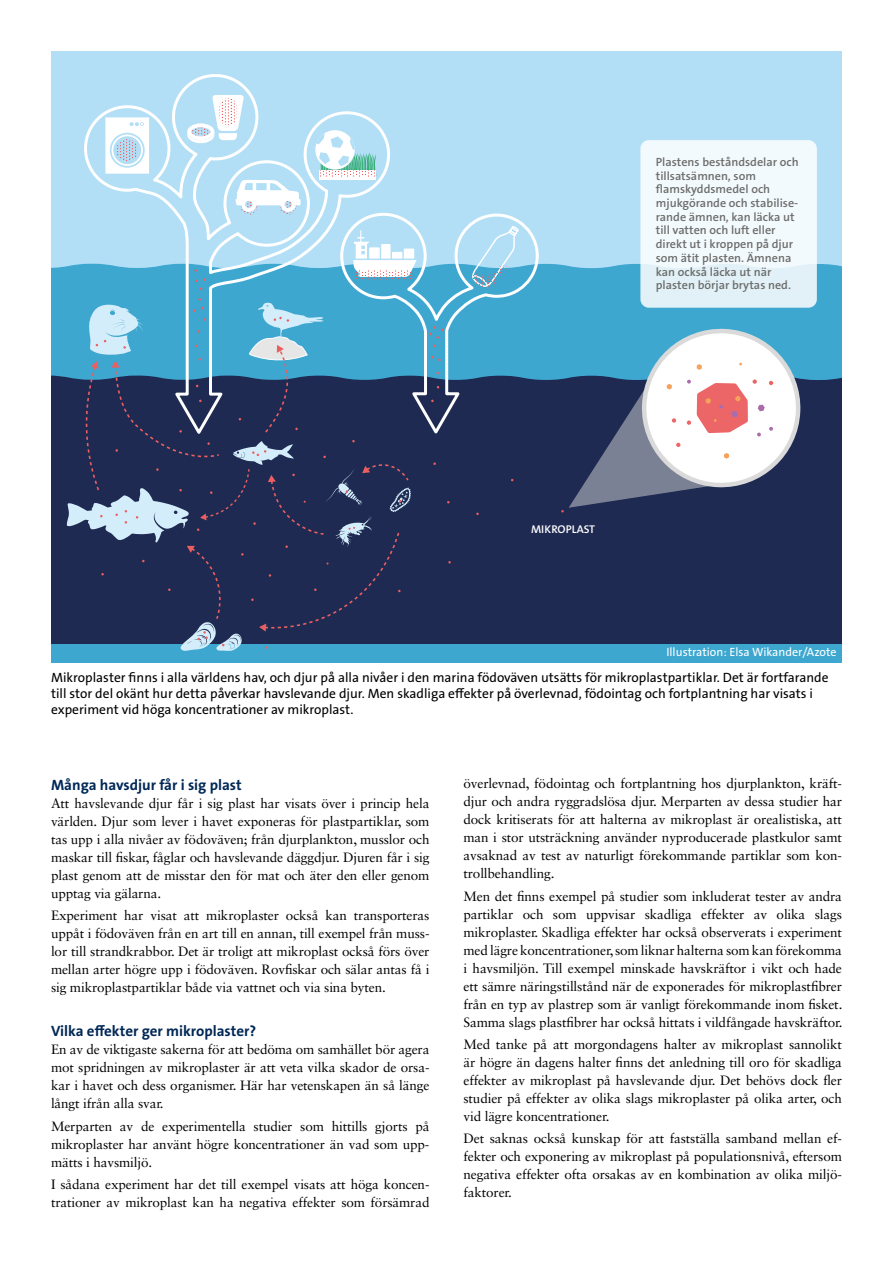
<style>
.page{position:relative;width:893px;height:1263px;background:#fff}
.page>*{position:absolute;margin:0;border:0;box-sizing:border-box;transform-origin:0 0}
.t1{font:700 15px "The Sans B W7";color:#002856}
.t2{font:13.5px/18px "Sabon LT Std";letter-spacing:-.01em;color:#000;text-align:justify}
.t3{font:13.5px/16.2px "The Sans B W5 Plain";color:#000}
.t4{font:600 12px/13.6px "The Sans B W6";color:#6d6d6c}
.t5{font:12px "The Sans B W5 Plain";color:#fff}
.t6{font:600 11.25px "The Sans B W6";color:#fff}
</style>
<div class="page">
<div style="left:51px;top:634px;width:791px;height:28px;background:#3da7d0"></div>
<div style="left:51px;top:51px;width:791px;height:260px;background:#b2dff6"></div>
<div style="left:51px;top:363px;width:791px;height:281px;background:#1e2a51"></div>
<div style="left:51px;top:263px;width:791px;height:117px;background:#3da7d0"></div>
<svg style="left:83px;top:74px;width:307px;height:224px"></svg>
<svg style="left:339px;top:211px;width:201px;height:223px"></svg>
<svg style="left:240px;top:197px;width:17px;height:18px"></svg>
<svg style="left:279px;top:197px;width:17px;height:18px"></svg>
<svg style="left:235px;top:180px;width:66px;height:32px"></svg>
<svg style="left:187px;top:95px;width:57px;height:49px"></svg>
<svg style="left:353px;top:230px;width:64px;height:47px"></svg>
<div style="left:320px;top:170px;width:56px;height:9px;background:#fff"></div>
<svg style="left:315px;top:130px;width:40px;height:40px"></svg>
<svg style="left:316px;top:133px;width:60px;height:44px"></svg>
<svg style="left:105px;top:117px;width:44px;height:57px"></svg>
<svg style="left:355px;top:270px;width:60px;height:10px"></svg>
<svg style="left:219px;top:98px;width:18px;height:27px"></svg>
<svg style="left:319px;top:170px;width:57px;height:6px"></svg>
<svg style="left:471px;top:225px;width:48px;height:64px"></svg>
<svg style="left:195px;top:278px;width:11px;height:12px"></svg>
<svg style="left:431px;top:356px;width:9px;height:5px"></svg>
<svg style="left:429px;top:326px;width:15px;height:13px"></svg>
<svg style="left:67px;top:298px;width:344px;height:353px"></svg>
<svg style="left:561px;top:329px;width:242px;height:183px"></svg>
<div style="left:640px;top:140px;width:177px;height:168px;background:linear-gradient(to right,#eef8fb,#eef8fb);border-radius:8px"></div>
<p class="t4" style="left:656px;top:155px;width:144px">Plastens beståndsdelar och tillsatsämnen, som flamskyddsmedel och mjukgörande och stabilise&shy;rande ämnen, kan läcka ut till vatten och luft eller direkt ut i kroppen på djur som ätit plasten. Ämnena kan också läcka ut när plasten börjar brytas ned.</p>
<p class="t6" style="left:531px;top:521px;width:66px">MIKROPLAST</p>
<p class="t5" style="left:666px;top:645px;width:172px">Illustration: Elsa Wikander/Azote</p>
<p class="t3" style="left:51px;top:669px;width:779px">Mikroplaster finns i alla världens hav, och djur på alla nivåer i den marina födoväven utsätts för mikroplastpartiklar. Det är fortfarande till stor del okänt hur detta påverkar havslevande djur. Men skadliga effekter på överlevnad, födointag och fortplantning har visats i experiment vid höga koncentrationer av mikroplast.</p>
<p class="t1" style="left:51px;top:775px;width:192px">Många havsdjur får i sig plast</p>
<p class="t2" style="left:51px;top:794px;width:380px">Att havslevande djur får i sig plast har visats över i princip hela världen. Djur som lever i havet exponeras för plastpartiklar, som tas upp i alla nivåer av födoväven; från djurplankton, musslor och maskar till fiskar, fåglar och havslevande däggdjur. Djuren får i sig plast genom att de misstar den för mat och äter den eller genom upptag via gälarna.</p>
<p class="t2" style="left:51px;top:906px;width:380px">Experiment har visat att mikroplaster också kan transporteras uppåt i födoväven från en art till en annan, till exempel från muss&shy;lor till strandkrabbor. Det är troligt att mikroplast också förs över mellan arter högre upp i födoväven. Rovfiskar och sälar antas få i sig mikroplastpartiklar både via vattnet och via sina byten.</p>
<p class="t1" style="left:51px;top:1022px;width:207px">Vilka effekter ger mikroplaster?</p>
<p class="t2" style="left:51px;top:1040px;width:380px">En av de viktigaste sakerna för att bedöma om samhället bör agera mot spridningen av mikroplaster är att veta vilka skador de orsa&shy;kar i havet och dess organismer. Här har vetenskapen än så länge långt ifrån alla svar.</p>
<p class="t2" style="left:51px;top:1117px;width:380px">Merparten av de experimentella studier som hittills gjorts på mikroplaster har använt högre koncentrationer än vad som upp&shy;mätts i havsmiljö.</p>
<p class="t2" style="left:51px;top:1175px;width:380px">I sådana experiment har det till exempel visats att höga koncen&shy;trationer av mikroplast kan ha negativa effekter som försämrad</p>
<p class="t2" style="left:463px;top:775px;width:380px">överlevnad, födointag och fortplantning hos djurplankton, kräft&shy;djur och andra ryggradslösa djur. Merparten av dessa studier har dock kritiserats för att halterna av mikroplast är orealistiska, att man i stor utsträckning använder nyproducerade plastkulor samt avsaknad av test av naturligt förekommande partiklar som kon&shy;trollbehandling.</p>
<p class="t2" style="left:463px;top:887px;width:380px">Men det finns exempel på studier som inkluderat tester av andra partiklar och som uppvisar skadliga effekter av olika slags mikroplaster. Skadliga effekter har också observerats i experiment med lägre koncentrationer, som liknar halterna som kan förekomma i havsmiljön. Till exempel minskade havskräftor i vikt och hade ett sämre näringstillstånd när de exponerades för mikroplastfibrer från en typ av plastrep som är vanligt förekommande inom fisket.<br>Samma slags plastfibrer har också hittats i vildfångade havskräftor.</p>
<p class="t2" style="left:463px;top:1035px;width:380px">Med tanke på att morgondagens halter av mikroplast sannolikt är högre än dagens halter finns det anledning till oro för skadliga effekter av mikroplast på havslevande djur. Det behövs dock fler studier på effekter av olika slags mikroplaster på olika arter, och vid lägre koncentrationer.</p>
<p class="t2" style="left:463px;top:1129px;width:380px">Det saknas också kunskap för att fastställa samband mellan ef&shy;fekter och exponering av mikroplast på populationsnivå, eftersom negativa effekter ofta orsakas av en kombination av olika miljö&shy;faktorer.</p>
</div>
